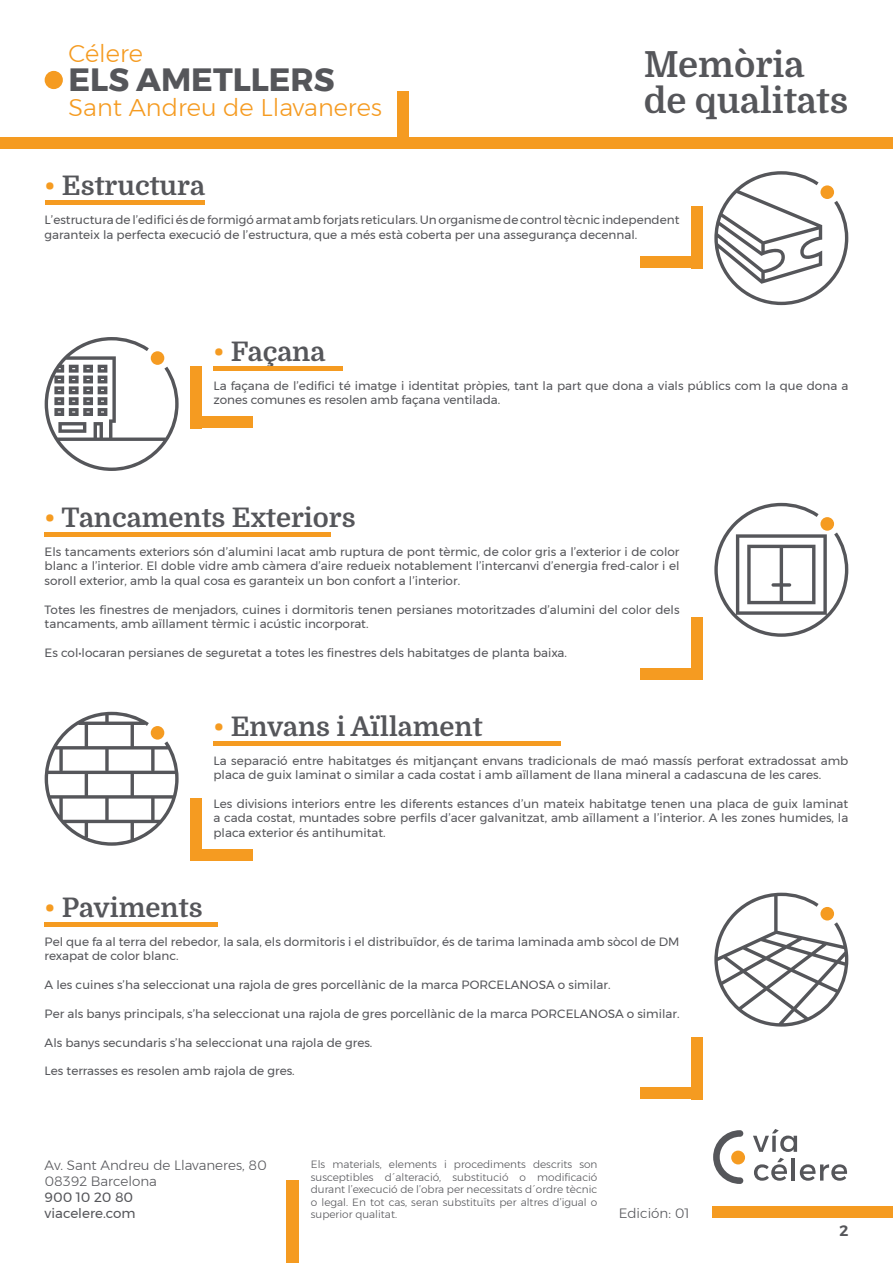
<style>
.page{position:relative;width:893px;height:1263px;background:#fff}
.page>*{position:absolute;margin:0;border:0;box-sizing:border-box;transform-origin:0 0}
.t1{font:700 36px/36px "Domine";color:#55565a}
.t2{font:700 32.1px "Montserrat";color:#55565a}
.t3{font:700 27px "Domine";color:#55565a}
.t4{font:300 24.15px "Montserrat";color:#f59b21}
.t5{font:600 15px "Montserrat";color:#55565a}
.t6{font:300 13.5px/16.2px "Montserrat";color:#55565a}
.t7{font:13.5px/16.2px "Montserrat";color:#55565a}
.t8{font:12px/14.4px "Montserrat";color:#55565a}
.t9{font:300 10.5px/12.6px "Montserrat";color:#55565a;text-align:justify}
.s1{color:#f59b21}
</style>
<div class="page">
<svg style="left:753px;top:1129px;width:44px;height:23px"></svg>
<svg style="left:754px;top:1158px;width:33px;height:23px"></svg>
<hr style="left:792px;top:1158px;width:3px;height:22px;background:#55565a">
<svg style="left:800px;top:1164px;width:47px;height:17px"></svg>
<div style="left:731px;top:1150px;width:14px;height:14px;background:#f59b21;border-radius:50%"></div>
<svg style="left:713px;top:1130px;width:30px;height:54px"></svg>
<div style="left:0;top:137px;width:893px;height:12px;background:#f59b21"></div>
<div style="left:712px;top:1206px;width:181px;height:12px;background:#f59b21"></div>
<div style="left:397px;top:92px;width:12px;height:46px;background:#f59b21"></div>
<div style="left:45px;top:71px;width:18px;height:18px;background:#f59b21;border-radius:50%"></div>
<div style="left:287px;top:1181px;width:12px;height:82px;background:#f59b21"></div>
<hr style="left:45px;top:201px;width:160px;height:4px;background:#f59b21">
<div style="left:45px;top:532px;width:286px;height:5px;background:#f59b21"></div>
<hr style="left:45px;top:922px;width:173px;height:4px;background:#f59b21">
<hr style="left:213px;top:367px;width:130px;height:4px;background:#f59b21">
<div style="left:213px;top:741px;width:348px;height:5px;background:#f59b21"></div>
<svg style="left:714px;top:171px;width:134px;height:134px"></svg>
<svg style="left:45px;top:337px;width:134px;height:134px"></svg>
<div style="left:640px;top:256px;width:62px;height:12px;background:#f59b21"></div>
<div style="left:691px;top:206px;width:11px;height:62px;background:#f59b21"></div>
<div style="left:640px;top:668px;width:62px;height:12px;background:#f59b21"></div>
<div style="left:691px;top:618px;width:11px;height:62px;background:#f59b21"></div>
<div style="left:640px;top:1088px;width:62px;height:11px;background:#f59b21"></div>
<div style="left:691px;top:1037px;width:11px;height:62px;background:#f59b21"></div>
<div style="left:190px;top:366px;width:12px;height:62px;background:#f59b21"></div>
<div style="left:190px;top:416px;width:62px;height:12px;background:#f59b21"></div>
<div style="left:190px;top:799px;width:12px;height:62px;background:#f59b21"></div>
<div style="left:190px;top:849px;width:62px;height:12px;background:#f59b21"></div>
<svg style="left:714px;top:503px;width:134px;height:134px"></svg>
<svg style="left:44px;top:712px;width:135px;height:134px"></svg>
<svg style="left:714px;top:893px;width:134px;height:133px"></svg>
<h3 class="t4" style="left:69px;top:36px;width:76px">Célere</h3>
<h2 class="t2" style="left:69px;top:54px;width:268px">ELS AMETLLERS</h2>
<h3 class="t4" style="left:69px;top:89px;width:315px">Sant Andreu de Llavaneres</h3>
<h3 class="t3" style="left:45px;top:171px;width:162px"><span class="s1">•</span> Estructura</h3>
<h1 class="t1" style="left:644px;top:47px;width:206px">Memòria de qualitats</h1>
<p class="t8" style="left:45px;top:213px;width:636px">L’estructura de l’edifici és de formigó armat amb forjats reticulars. Un organisme de control tècnic independent garanteix la perfecta execució de l’estructura, que a més està coberta per una assegurança decennal.</p>
<h3 class="t3" style="left:213px;top:337px;width:113px"><span class="s1">•</span> Façana</h3>
<p class="t8" style="left:213px;top:378px;width:636px">La façana de l’edifici té imatge i identitat pròpies, tant la part que dona a vials públics com la que dona a zones comunes es resolen amb façana ventilada.</p>
<h3 class="t3" style="left:45px;top:503px;width:313px"><span class="s1">•</span> Tancaments Exteriors</h3>
<p class="t8" style="left:45px;top:544px;width:636px;text-align:justify">Els tancaments exteriors són d’alumini lacat amb ruptura de pont tèrmic, de color gris a l’exterior i de color blanc a l’interior. El doble vidre amb càmera d’aire redueix notablement l’intercanvi d’energia fred-calor i el soroll exterior, amb la qual cosa es garanteix un bon confort a l’interior.</p>
<p class="t8" style="left:45px;top:602px;width:636px">Totes les finestres de menjadors, cuines i dormitoris tenen persianes motoritzades d’alumini del color dels tancaments, amb aïllament tèrmic i acústic incorporat.</p>
<p class="t8" style="left:45px;top:645px;width:524px">Es col•locaran persianes de seguretat a totes les finestres dels habitatges de planta baixa.</p>
<h3 class="t3" style="left:213px;top:712px;width:271px"><span class="s1">•</span> Envans i Aïllament</h3>
<p class="t8" style="left:213px;top:753px;width:636px">La separació entre habitatges és mitjançant envans tradicionals de maó massís perforat extradossat amb placa de guix laminat o similar a cada costat i amb aïllament de llana mineral a cadascuna de les cares.</p>
<p class="t8" style="left:213px;top:796px;width:636px;text-align:justify">Les divisions interiors entre les diferents estances d’un mateix habitatge tenen una placa de guix laminat a cada costat, muntades sobre perfils d’acer galvanitzat, amb aïllament a l’interior. A les zones humides, la placa exterior és antihumitat.</p>
<h3 class="t3" style="left:45px;top:893px;width:159px"><span class="s1">•</span> Paviments</h3>
<p class="t8" style="left:45px;top:934px;width:636px">Pel que fa al terra del rebedor, la sala, els dormitoris i el distribuïdor, és de tarima laminada amb sòcol de DM rexapat de color blanc.</p>
<p class="t8" style="left:45px;top:977px;width:567px">A les cuines s’ha seleccionat una rajola de gres porcellànic de la marca PORCELANOSA o similar.</p>
<p class="t8" style="left:45px;top:1006px;width:636px">Per als banys principals, s’ha seleccionat una rajola de gres porcellànic de la marca PORCELANOSA o similar.</p>
<p class="t8" style="left:45px;top:1035px;width:329px">Als banys secundaris s’ha seleccionat una rajola de gres.</p>
<p class="t8" style="left:45px;top:1064px;width:252px">Les terrasses es resolen amb rajola de gres.</p>
<p class="t6" style="left:45px;top:1156px;width:224px">Av. Sant Andreu de Llavaneres, 80<br>08392 Barcelona</p>
<p class="t7" style="left:45px;top:1189px;width:93px">900 10 20 80 viacelere.com</p>
<p class="t9" style="left:311px;top:1158px;width:288px">Els materials, elements i procediments descrits son susceptibles d´alteració, substitució o modificació durant l’execució de l’obra per necessitats d´ordre tècnic o legal. En tot cas, seran substituïts per altres d’igual o superior qualitat.</p>
<p class="t6" style="left:619px;top:1205px;width:72px">Edición: 01</p>
<p class="t5" style="left:839px;top:1219px;width:10px">2</p>
</div>
